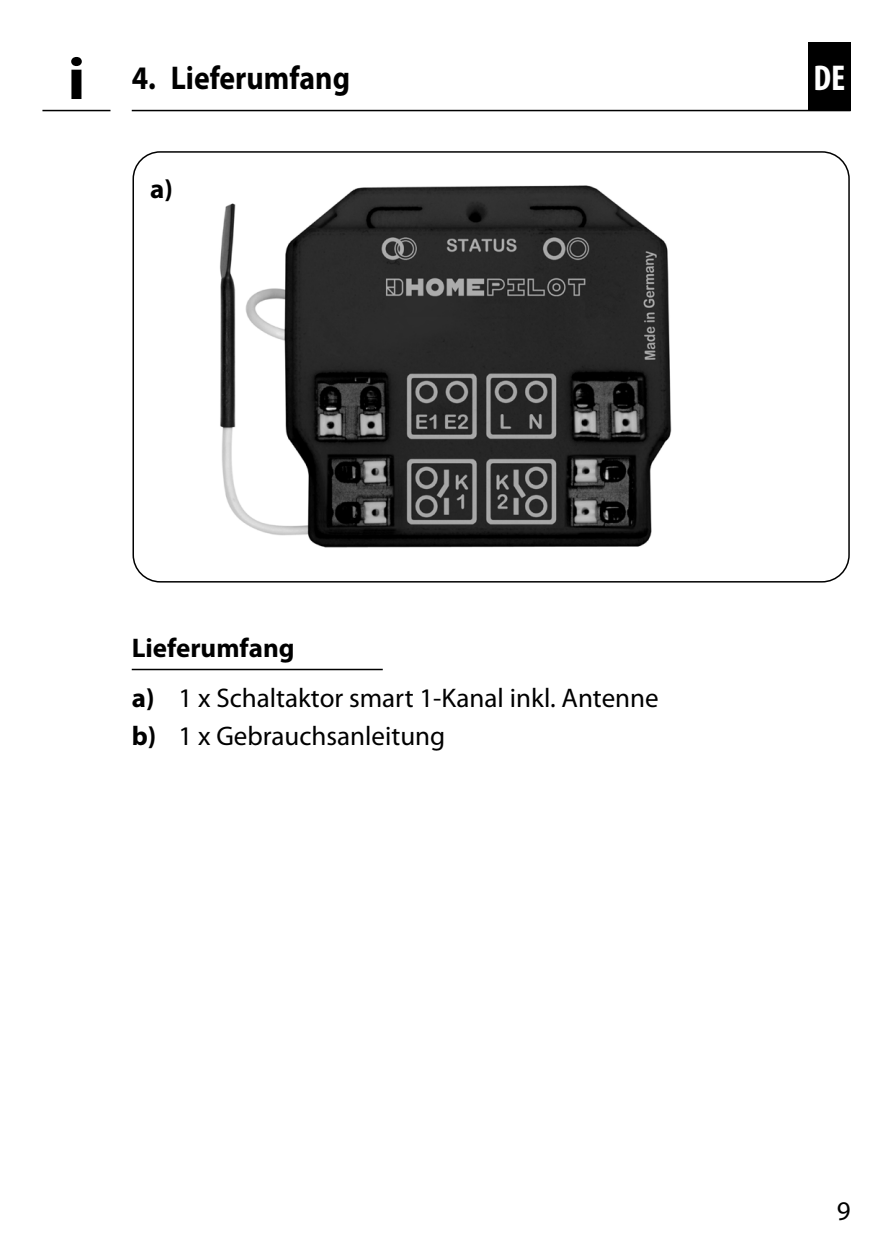
<style>
.page{position:relative;width:893px;height:1259px;background:#fff}
.page>*{position:absolute;margin:0;border:0;box-sizing:border-box;transform-origin:0 0}
.INFO-Icon{font:700 60px "Myriad Pro";color:#000;scale:1.1 1}
.t1{font:700 condensed 36px "Myriad Pro";color:#fff}
.t2{font:700 33px "Myriad Pro";color:#000;scale:.9 1}
.t3{font:27px "Myriad Pro";color:#000}
.Untertitel_mit_Linie{font:700 27px "Myriad Pro";color:#000}
.s1{font-weight:700}
</style>
<div class="page">
<div style="left:808px;top:42px;width:42px;height:69px;background:#000"></div>
<div style="left:132px;top:151px;width:718px;height:431px;border:2px solid #000;border-radius:27px"></div>
<hr style="left:132px;top:669px;width:251px;height:1px;background:#000">
<img style="left:220px;top:185px;width:452px;height:363px">
<hr style="left:132px;top:110px;width:719px;height:1px;background:#000">
<hr style="left:42px;top:110px;width:68px;height:1px;background:#000">
<p class="INFO-Icon" style="left:67px;top:45px;width:18px">i</p>
<p class="t2" style="left:132px;top:59px;width:244px">4. Lieferumfang</p>
<p class="Untertitel_mit_Linie" style="left:150px;top:173px;width:24px">a)</p>
<h2 class="t1" style="left:813px;top:58px;width:33px">DE</h2>
<p class="Untertitel_mit_Linie" style="left:132px;top:632px;width:164px">Lieferumfang</p>
<p class="t3" style="left:132px;top:683px;width:528px"><span class="s1">a)</span> 1 x Schaltaktor smart 1-Kanal inkl. Antenne</p>
<p class="t3" style="left:132px;top:721px;width:315px"><span class="s1">b)</span> 1 x Gebrauchsanleitung</p>
<p class="t3" style="left:837px;top:1196px;width:15px">9</p>
</div>
